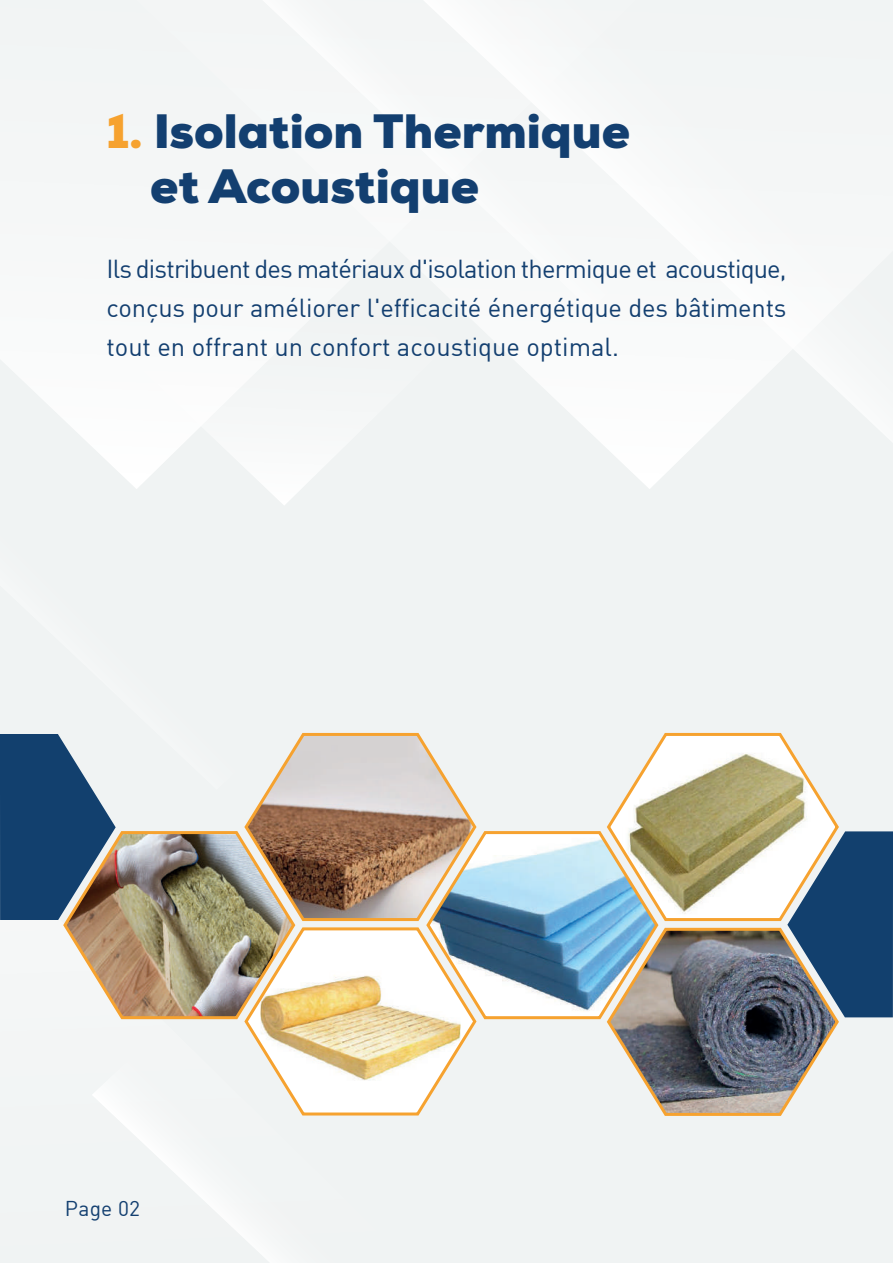
<style>
.page{position:relative;width:893px;height:1263px;background:#edf0f0}
.page>*{position:absolute;margin:0;border:0;box-sizing:border-box;transform-origin:0 0}
.t1{font:900 48.15px/55.5px "Nexa";color:#133f70}
.t2{font:25.5px/39px "DIN";color:#133f70;text-align:justify}
.t3{font:21px "DIN";letter-spacing:.01em;color:#133f70}
.s1{color:#f6a22f}
</style>
<div class="page">
<svg style="left:636px;top:443px;width:60px;height:46px"></svg>
<div style="left:636px;top:150px;width:257px;height:293px;background:#f7f8f8"></div>
<div style="left:463px;top:310px;width:173px;height:166px;background:#f8f9f9"></div>
<svg style="left:269px;top:310px;width:75px;height:195px"></svg>
<div style="left:263px;top:0;width:380px;height:310px;background:#f6f8f8"></div>
<div style="left:0;top:283px;width:269px;height:208px;background:#f8fafa"></div>
<svg style="left:92px;top:1081px;width:193px;height:182px"></svg>
<svg style="left:0;top:734px;width:116px;height:186px"></svg>
<div style="left:787px;top:831px;width:106px;height:186px;background:#12406e"></div>
<svg style="left:243px;top:927px;width:234px;height:190px"></svg>
<svg style="left:424px;top:831px;width:235px;height:190px;background:#a2bcc9"></svg>
<svg style="left:605px;top:733px;width:236px;height:189px"></svg>
<img style="left:61px;top:828px;width:236px;height:193px">
<svg style="left:243px;top:733px;width:235px;height:189px"></svg>
<img style="left:605px;top:925px;width:236px;height:191px">
<h1 class="t1" style="left:150px;top:103px;width:482px;text-indent:-44px"><span class="s1">1.</span> Isolation Thermique et Acoustique</h1>
<p class="t2" style="left:106px;top:248px;width:682px">Ils distribuent des matériaux d'isolation thermique et acoustique, conçus pour améliorer l'efficacité énergétique des bâtiments tout en offrant un confort acoustique optimal.</p>
<p class="t3" style="left:65px;top:1195px;width:77px">Page 02</p>
</div>
